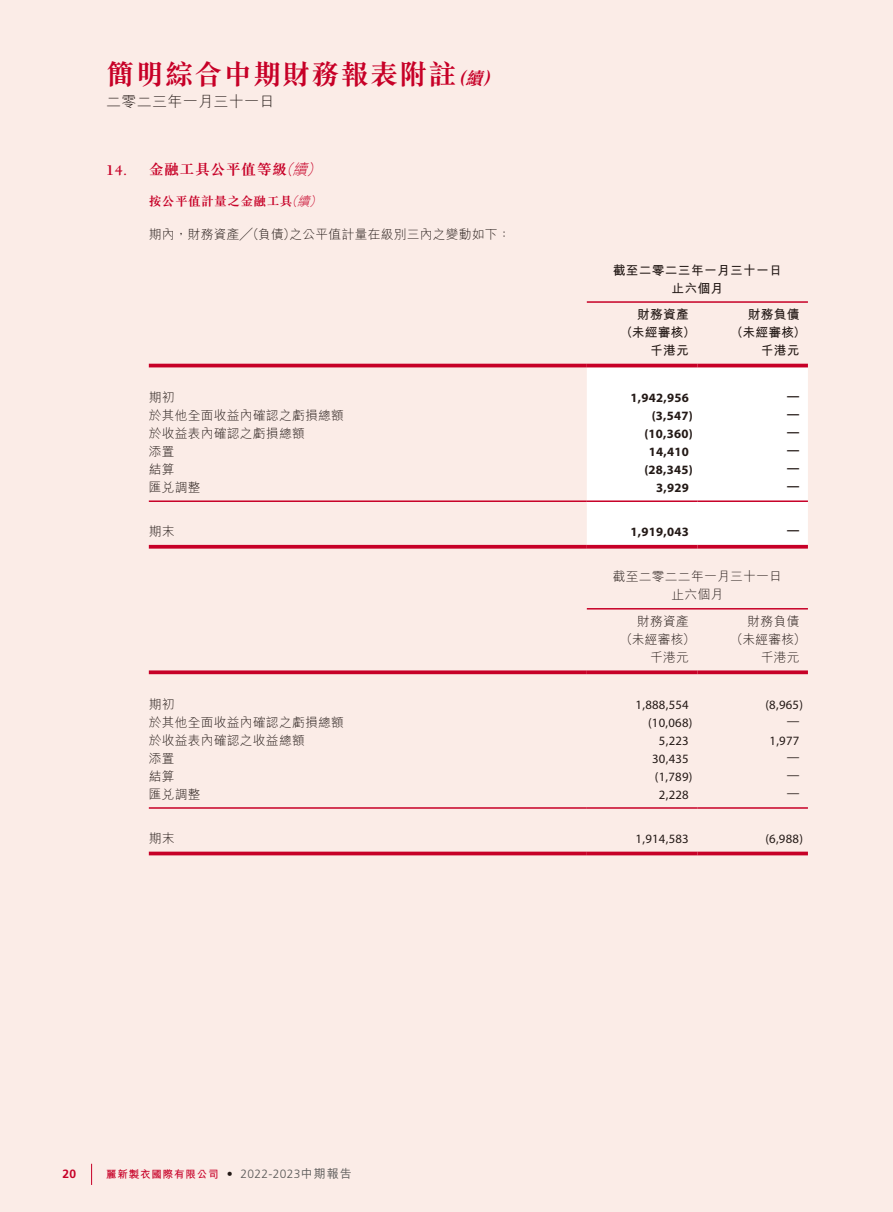
<style>
.page{position:relative;width:893px;height:1212px;background:#fbece7}
.page>*{position:absolute;margin:0;border:0;box-sizing:border-box;transform-origin:0 0}
.t1{font:700 28.5px "M Sung HK";letter-spacing:.025em;color:#c70027}
.t2{font:700 15px "M Sung HK";letter-spacing:.025em;color:#c70027}
.t3{font:300 15px "M Hei HK";letter-spacing:.02em;color:#231916}
.t4{font:300 12.75px/18px "M Hei HK";letter-spacing:.02em;color:#231916;text-align:center}
.t5{font:12.75px "Myriad Pro";letter-spacing:.02em;color:#231916}
.t6{font:700 12.75px "Myriad Pro";letter-spacing:.02em;color:#231916}
.t7{font:700 12.75px/18px "M Hei HK";letter-spacing:.02em;color:#231916;text-align:center}
.t8{font:700 12.75px "M Sung HK";letter-spacing:.025em;color:#c70027}
.t9{font:700 12px "Frutiger LT Std";color:#c70027}
.t10{font:700 10.5px "M Hei HK";letter-spacing:.08em;color:#c70027}
.s1{font-style:italic;font-size:18px}
.s2{font-family:"Berkeley Std"}
.s3{font-family:"M Hei HK";font-weight:300;font-style:italic}
.s4{font-family:"Frutiger LT Std";font-weight:300;font-size:12px;color:#231916}
.s5{font-family:"Frutiger LT Std";font-weight:300;font-size:12px;color:#595857}
.s6{font-weight:500;font-size:12px;color:#595857}
</style>
<div class="page">
<svg style="left:91px;top:1164px;width:1px;height:21px"></svg>
<div style="left:587px;top:367px;width:221px;height:177px;background:#fff"></div>
<hr style="left:587px;top:301px;width:221px;height:2px;background:#c70027">
<hr style="left:149px;top:364px;width:438px;height:3px;background:#c70027">
<hr style="left:587px;top:364px;width:110px;height:3px;background:#c70027">
<hr style="left:697px;top:364px;width:111px;height:3px;background:#c70027">
<hr style="left:149px;top:500px;width:438px;height:2px;background:#c70027">
<hr style="left:587px;top:500px;width:110px;height:2px;background:#c70027">
<hr style="left:697px;top:500px;width:111px;height:2px;background:#c70027">
<svg style="left:149px;top:545px;width:438px;height:4px;background:#cb1538"></svg>
<svg style="left:587px;top:545px;width:110px;height:4px"></svg>
<svg style="left:697px;top:545px;width:111px;height:4px"></svg>
<hr style="left:587px;top:608px;width:221px;height:1px;background:#c70027">
<svg style="left:149px;top:670px;width:438px;height:4px;background:#cc1a3c"></svg>
<svg style="left:587px;top:670px;width:110px;height:4px"></svg>
<svg style="left:697px;top:670px;width:111px;height:4px"></svg>
<hr style="left:149px;top:807px;width:438px;height:2px;background:#c70027">
<hr style="left:587px;top:807px;width:110px;height:2px;background:#c70027">
<hr style="left:697px;top:807px;width:111px;height:2px;background:#c70027">
<hr style="left:149px;top:852px;width:438px;height:3px;background:#c70027">
<hr style="left:587px;top:852px;width:110px;height:3px;background:#c70027">
<hr style="left:697px;top:852px;width:111px;height:3px;background:#c70027">
<h1 class="t1" style="left:106px;top:60px;width:399px">簡明綜合中期財務報表附註<span class="s1">（續）</span></h1>
<p class="t3" style="left:106px;top:93px;width:170px">二零二三年一月三十一日</p>
<p class="t2" style="left:106px;top:162px;width:220px"><span class="s2">14.</span> 金融工具公平值等級<span class="s3">（續）</span></p>
<p class="t8" style="left:149px;top:195px;width:177px">按公平值計量之金融工具<span class="s3">（續）</span></p>
<p class="t4" style="left:149px;top:225px;width:363px">期內，財務資產╱（負債）之公平值計量在級別三內之變動如下：</p>
<p class="t7" style="left:613px;top:260px;width:170px">截至二零二三年一月三十一日止六個月</p>
<p class="t7" style="left:637px;top:304px;width:53px">財務資產</p>
<p class="t7" style="left:748px;top:304px;width:53px">財務負債</p>
<p class="t7" style="left:620px;top:322px;width:77px">（未經審核）</p>
<p class="t7" style="left:731px;top:322px;width:77px">（未經審核）</p>
<p class="t7" style="left:650px;top:340px;width:40px">千港元</p>
<p class="t7" style="left:761px;top:340px;width:40px">千港元</p>
<p class="t4" style="left:149px;top:388px;width:27px">期初</p>
<p class="t6" style="left:631px;top:389px;width:60px">1,942,956</p>
<p class="t6" style="left:787px;top:387px;width:14px">—</p>
<p class="t4" style="left:149px;top:406px;width:196px">於其他全面收益內確認之虧損總額</p>
<p class="t6" style="left:652px;top:407px;width:43px">(3,547)</p>
<p class="t6" style="left:787px;top:405px;width:14px">—</p>
<p class="t4" style="left:149px;top:424px;width:157px">於收益表內確認之虧損總額</p>
<p class="t6" style="left:644px;top:425px;width:50px">(10,360)</p>
<p class="t6" style="left:787px;top:423px;width:14px">—</p>
<p class="t4" style="left:149px;top:442px;width:27px">添置</p>
<p class="t6" style="left:649px;top:443px;width:41px">14,410</p>
<p class="t6" style="left:787px;top:441px;width:14px">—</p>
<p class="t4" style="left:149px;top:460px;width:27px">結算</p>
<p class="t6" style="left:644px;top:461px;width:50px">(28,345)</p>
<p class="t6" style="left:787px;top:459px;width:14px">—</p>
<p class="t4" style="left:149px;top:478px;width:53px">匯兌調整</p>
<p class="t6" style="left:656px;top:479px;width:34px">3,929</p>
<p class="t6" style="left:787px;top:477px;width:14px">—</p>
<p class="t4" style="left:149px;top:522px;width:27px">期末</p>
<p class="t6" style="left:631px;top:524px;width:60px">1,919,043</p>
<p class="t6" style="left:787px;top:522px;width:14px">—</p>
<p class="t4" style="left:613px;top:567px;width:170px">截至二零二二年一月三十一日止六個月</p>
<p class="t4" style="left:637px;top:612px;width:53px">財務資產</p>
<p class="t4" style="left:748px;top:612px;width:53px">財務負債</p>
<p class="t4" style="left:620px;top:630px;width:77px">（未經審核）</p>
<p class="t4" style="left:731px;top:630px;width:77px">（未經審核）</p>
<p class="t4" style="left:650px;top:648px;width:40px">千港元</p>
<p class="t4" style="left:761px;top:648px;width:40px">千港元</p>
<p class="t4" style="left:149px;top:695px;width:27px">期初</p>
<p class="t5" style="left:636px;top:696px;width:55px">1,888,554</p>
<p class="t5" style="left:765px;top:696px;width:39px">(8,965)</p>
<p class="t4" style="left:149px;top:713px;width:196px">於其他全面收益內確認之虧損總額</p>
<p class="t5" style="left:648px;top:714px;width:46px">(10,068)</p>
<p class="t5" style="left:787px;top:712px;width:14px">—</p>
<p class="t4" style="left:149px;top:731px;width:157px">於收益表內確認之收益總額</p>
<p class="t5" style="left:659px;top:732px;width:31px">5,223</p>
<p class="t5" style="left:769px;top:732px;width:31px">1,977</p>
<p class="t4" style="left:149px;top:749px;width:27px">添置</p>
<p class="t5" style="left:652px;top:750px;width:38px">30,435</p>
<p class="t5" style="left:787px;top:748px;width:14px">—</p>
<p class="t4" style="left:149px;top:767px;width:27px">結算</p>
<p class="t5" style="left:655px;top:768px;width:39px">(1,789)</p>
<p class="t5" style="left:787px;top:766px;width:14px">—</p>
<p class="t4" style="left:149px;top:785px;width:53px">匯兌調整</p>
<p class="t5" style="left:659px;top:786px;width:31px">2,228</p>
<p class="t5" style="left:787px;top:784px;width:14px">—</p>
<p class="t4" style="left:149px;top:829px;width:27px">期末</p>
<p class="t5" style="left:636px;top:831px;width:55px">1,914,583</p>
<p class="t5" style="left:765px;top:831px;width:39px">(6,988)</p>
<p class="t9" style="left:63px;top:1167px;width:15px">20</p>
<p class="t10" style="left:106px;top:1166px;width:247px">麗新製衣國際有限公司 <span class="s4">•</span> <span class="s5">2022-2023</span><span class="s6">中期報告</span></p>
</div>
